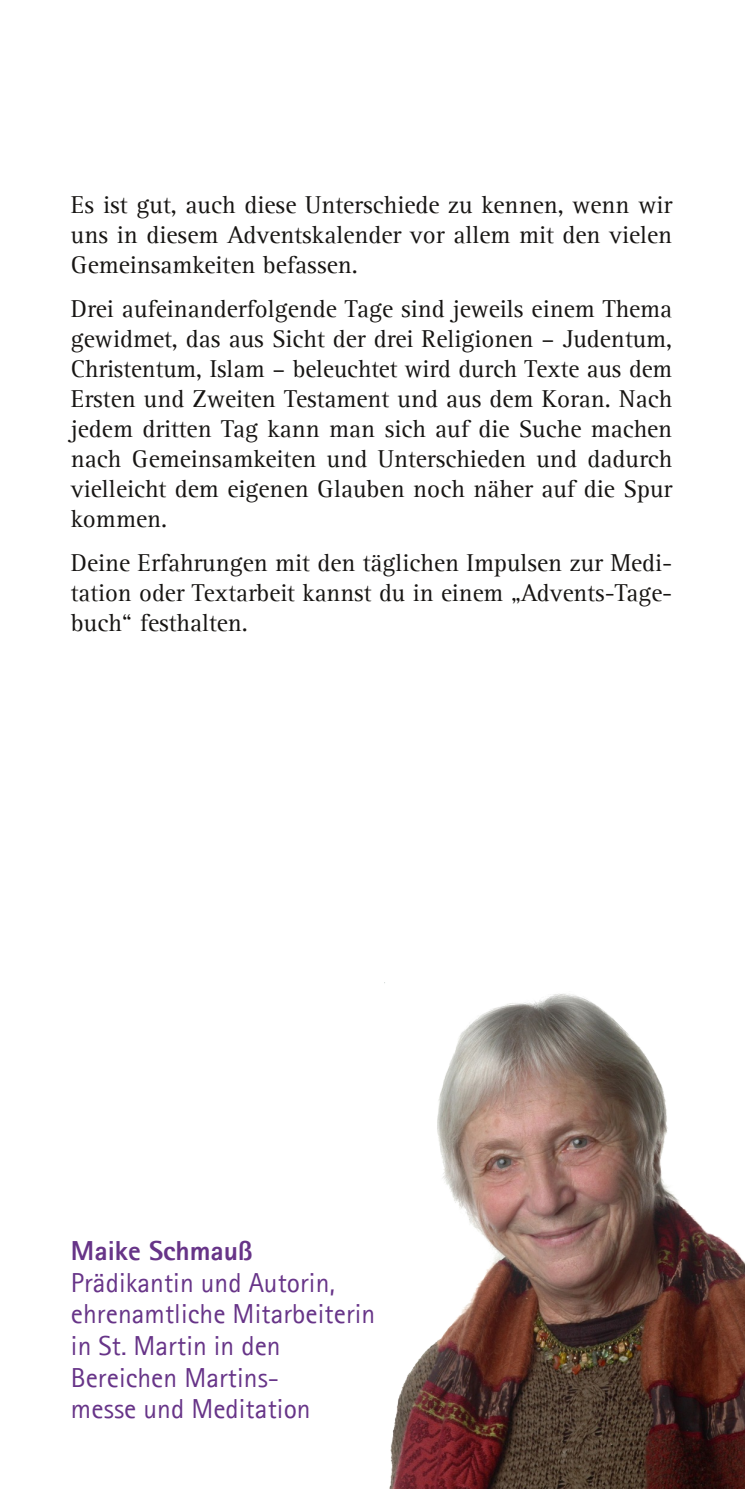
<style>
.page{position:relative;width:745px;height:1489px;background:#fff}
.page>*{position:absolute;margin:0;border:0;box-sizing:border-box;transform-origin:0 0}
.t1{font:27.5px/31.5px "Agfa Rotis Sans Serif";color:#673488}
.t2{font:800 27.5px "Agfa Rotis Sans Serif";color:#673488}
.t3{font:25px/30px "Agfa Rotis Serif";color:#171513;text-align:justify}
</style>
<div class="page">
<img style="left:384px;top:982px;width:360px;height:506px">
<p class="t3" style="left:71px;top:190px;width:602px">Es ist gut, auch diese Unterschiede zu kennen, wenn wir uns in diesem Adventskalender vor allem mit den vielen Gemeinsamkeiten befassen.</p>
<p class="t3" style="left:71px;top:294px;width:602px">Drei aufeinanderfolgende Tage sind jeweils einem Thema gewidmet, das aus Sicht der drei Religionen – Judentum, Christentum, Islam – beleuchtet wird durch Texte aus dem Ersten und Zweiten Testament und aus dem Koran. Nach jedem dritten Tag kann man sich auf die Suche machen nach Gemeinsamkeiten und Unterschieden und dadurch vielleicht dem eigenen Glauben noch näher auf die Spur kommen.</p>
<p class="t3" style="left:71px;top:548px;width:602px">Deine Erfahrungen mit den täglichen Impulsen zur Medi‐ tation oder Textarbeit kannst du in einem „Advents-Tage‐ buch“ festhalten.</p>
<p class="t2" style="left:71px;top:1233px;width:183px">Maike Schmauß</p>
<p class="t1" style="left:71px;top:1266px;width:305px">Prädikantin und Autorin, ehrenamtliche Mitarbeiterin in St. Martin in den<br>Bereichen Martins-<br>messe und Meditation</p>
</div>
